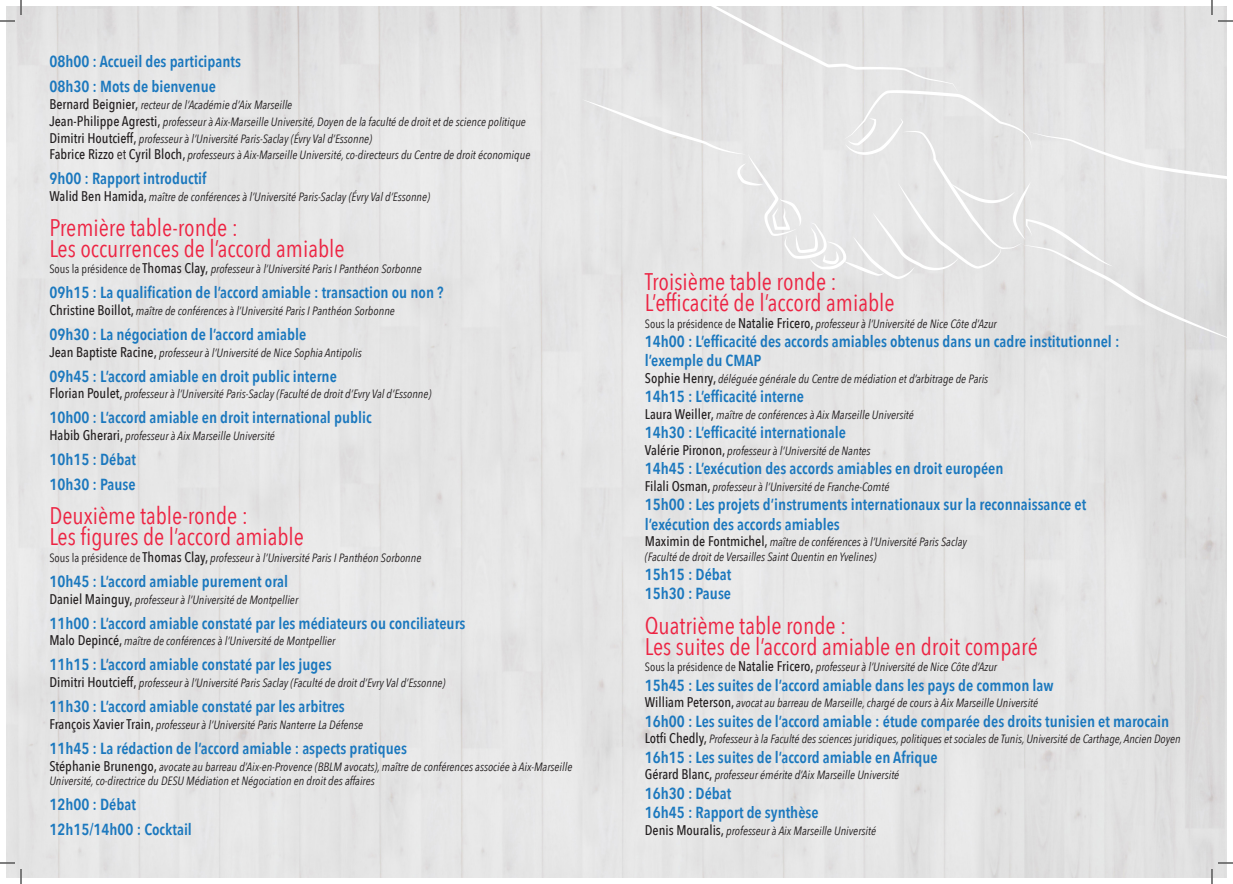
<style>
.page{position:relative;width:1233px;height:884px;background:#fff}
.page>*{position:absolute;margin:0;border:0;box-sizing:border-box;transform-origin:0 0}
.t1{font:24px/21px "Avenir Next Condensed";color:#ed2443}
.t2{font:600 16px/19.2px "Avenir Next Condensed";color:#1b78be}
.t3{font:italic 12px/14.4px "Avenir Next Condensed";color:#231f20}
.s1{font-weight:500;font-style:normal;font-size:14px}
.s2{font-style:normal;font-size:14px}
.s3{font-style:normal}
</style>
<div class="page">
<div style="left:7px;top:7px;width:1219px;height:870px;background:#e5e5e5"></div>
<svg style="left:1218px;top:862px;width:15px;height:2px"></svg>
<svg style="left:0;top:0;width:22px;height:22px"></svg>
<svg style="left:0;top:862px;width:22px;height:22px"></svg>
<svg style="left:581px;top:0;width:652px;height:342px;background:#e5e4e5"></svg>
<svg style="left:1211px;top:869px;width:1px;height:15px"></svg>
<p class="t2" style="left:49px;top:52px;width:193px">08h00 : Accueil des participants</p>
<p class="t2" style="left:49px;top:77px;width:168px">08h30 : Mots de bienvenue</p>
<p class="t3" style="left:49px;top:98px;width:244px"><span class="s1">Bernard Beignier,</span> recteur de l’Académie d’Aix Marseille</p>
<p class="t3" style="left:49px;top:114px;width:478px"><span class="s1">Jean-Philippe Agresti,</span> professeur à Aix-Marseille Université, Doyen de la faculté de droit et de science politique</p>
<p class="t3" style="left:49px;top:131px;width:324px"><span class="s1">Dimitri Houtcieff,</span> professeur à l’Université Paris-Saclay (Évry Val d’Essonne)</p>
<p class="t3" style="left:49px;top:148px;width:482px"><span class="s1">Fabrice Rizzo</span> <span class="s2">et</span> <span class="s1">Cyril Bloch,</span> professeurs à Aix-Marseille Université, co-directeurs du Centre de droit économique</p>
<p class="t2" style="left:49px;top:169px;width:159px">9h00 : Rapport introductif</p>
<p class="t3" style="left:49px;top:190px;width:382px"><span class="s1">Walid Ben Hamida,</span> maître de conférences à l’Université Paris-Saclay (Évry Val d’Essonne)</p>
<p class="t1" style="left:49px;top:216px;width:297px">Première table-ronde :<br>Les occurrences de l’accord amiable</p>
<p class="t3" style="left:49px;top:262px;width:374px"><span class="s3">Sous la présidence de</span> <span class="s1">Thomas Clay,</span> professeur à l’Université Paris I Panthéon Sorbonne</p>
<p class="t2" style="left:49px;top:283px;width:396px">09h15 : La qualification de l’accord amiable : transaction ou non ?</p>
<p class="t3" style="left:49px;top:304px;width:347px"><span class="s1">Christine Boillot,</span> maître de conférences à l’Université Paris I Panthéon Sorbonne</p>
<p class="t2" style="left:49px;top:324px;width:258px">09h30 : La négociation de l’accord amiable</p>
<p class="t3" style="left:49px;top:345px;width:314px"><span class="s1">Jean Baptiste Racine,</span> professeur à l’Université de Nice Sophia Antipolis</p>
<p class="t2" style="left:49px;top:366px;width:289px">09h45 : L’accord amiable en droit public interne</p>
<p class="t3" style="left:49px;top:387px;width:384px"><span class="s1">Florian Poulet,</span> professeur à l’Université Paris-Saclay (Faculté de droit d’Evry Val d’Essonne)</p>
<p class="t2" style="left:49px;top:408px;width:324px">10h00 : L’accord amiable en droit international public</p>
<p class="t3" style="left:49px;top:429px;width:227px"><span class="s1">Habib Gherari,</span> professeur à Aix Marseille Université</p>
<p class="t2" style="left:49px;top:449px;width:88px">10h15 : Débat</p>
<p class="t2" style="left:49px;top:474px;width:88px">10h30 : Pause</p>
<p class="t1" style="left:49px;top:504px;width:256px">Deuxième table-ronde :<br>Les figures de l’accord amiable</p>
<p class="t3" style="left:49px;top:551px;width:373px"><span class="s3">Sous la présidence de</span> <span class="s1">Thomas Clay,</span> professeur à l’Université Paris I Panthéon Sorbonne</p>
<p class="t2" style="left:49px;top:571px;width:240px">10h45 : L’accord amiable purement oral</p>
<p class="t3" style="left:49px;top:592px;width:250px"><span class="s1">Daniel Mainguy,</span> professeur à l’Université de Montpellier</p>
<p class="t2" style="left:49px;top:613px;width:418px">11h00 : L’accord amiable constaté par les médiateurs ou conciliateurs</p>
<p class="t3" style="left:49px;top:634px;width:287px"><span class="s1">Malo Depincé,</span> maître de conférences à l’Université de Montpellier</p>
<p class="t2" style="left:49px;top:655px;width:284px">11h15 : L’accord amiable constaté par les juges</p>
<p class="t3" style="left:49px;top:676px;width:398px"><span class="s1">Dimitri Houtcieff,</span> professeur à l’Université Paris Saclay (Faculté de droit d’Evry Val d’Essonne)</p>
<p class="t2" style="left:49px;top:696px;width:297px">11h30 : L’accord amiable constaté par les arbitres</p>
<p class="t3" style="left:49px;top:717px;width:315px"><span class="s1">François Xavier Train,</span> professeur à l’Université Paris Nanterre La Défense</p>
<p class="t2" style="left:49px;top:738px;width:359px">11h45 : La rédaction de l’accord amiable : aspects pratiques</p>
<p class="t3" style="left:49px;top:759px;width:524px"><span class="s1">Stéphanie Brunengo,</span> avocate au barreau d’Aix-en-Provence (BBLM avocats), maître de conférences associée à Aix-Marseille<br>Université, co-directrice du DESU Médiation et Négociation en droit des affaires</p>
<p class="t2" style="left:49px;top:794px;width:88px">12h00 : Débat</p>
<p class="t2" style="left:49px;top:819px;width:144px">12h15/14h00 : Cocktail</p>
<p class="t1" style="left:645px;top:270px;width:251px">Troisième table ronde :<br>L’efficacité de l’accord amiable</p>
<p class="t3" style="left:645px;top:316px;width:353px"><span class="s3">Sous la présidence de</span> <span class="s1">Natalie Fricero,</span> professeur à l’Université de Nice Côte d’Azur</p>
<p class="t2" style="left:645px;top:331px;width:476px">14h00 : L’efficacité des accords amiables obtenus dans un cadre institutionnel : l’exemple du CMAP</p>
<p class="t3" style="left:645px;top:372px;width:345px"><span class="s1">Sophie Henry,</span> déléguée générale du Centre de médiation et d’arbitrage de Paris</p>
<p class="t2" style="left:645px;top:387px;width:161px">14h15 : L’efficacité interne</p>
<p class="t3" style="left:645px;top:408px;width:270px"><span class="s1">Laura Weiller,</span> maître de conférences à Aix Marseille Université</p>
<p class="t2" style="left:645px;top:423px;width:203px">14h30 : L’efficacité internationale</p>
<p class="t3" style="left:645px;top:444px;width:227px"><span class="s1">Valérie Pironon,</span> professeur à l’Université de Nantes</p>
<p class="t2" style="left:645px;top:459px;width:360px">14h45 : L’exécution des accords amiables en droit européen</p>
<p class="t3" style="left:645px;top:480px;width:246px"><span class="s1">Filali Osman,</span> professeur à l’Université de Franche-Comté</p>
<p class="t2" style="left:645px;top:495px;width:443px">15h00 : Les projets d’instruments internationaux sur la reconnaissance et l’exécution des accords amiables</p>
<p class="t3" style="left:645px;top:535px;width:323px"><span class="s1">Maximin de Fontmichel,</span> maître de conférences à l’Université Paris Saclay (Faculté de droit de Versailles Saint Quentin en Yvelines)</p>
<p class="t2" style="left:645px;top:564px;width:88px">15h15 : Débat</p>
<p class="t2" style="left:645px;top:583px;width:88px">15h30 : Pause</p>
<p class="t1" style="left:645px;top:614px;width:394px">Quatrième table ronde :<br>Les suites de l’accord amiable en droit comparé</p>
<p class="t3" style="left:645px;top:660px;width:354px"><span class="s3">Sous la présidence de</span> <span class="s1">Natalie Fricero,</span> professeur à l’Université de Nice Côte d’Azur</p>
<p class="t2" style="left:645px;top:675px;width:410px">15h45 : Les suites de l’accord amiable dans les pays de common law</p>
<p class="t3" style="left:645px;top:696px;width:395px"><span class="s1">William Peterson,</span> avocat au barreau de Marseille, chargé de cours à Aix Marseille Université</p>
<p class="t2" style="left:645px;top:711px;width:526px">16h00 : Les suites de l’accord amiable : étude comparée des droits tunisien et marocain</p>
<p class="t3" style="left:645px;top:732px;width:537px"><span class="s1">Lotfi Chedly,</span> Professeur à la Faculté des sciences juridiques, politiques et sociales de Tunis, Université de Carthage, Ancien Doyen</p>
<p class="t2" style="left:645px;top:747px;width:294px">16h15 : Les suites de l’accord amiable en Afrique</p>
<p class="t3" style="left:645px;top:768px;width:256px"><span class="s1">Gérard Blanc,</span> professeur émérite d’Aix Marseille Université</p>
<p class="t2" style="left:645px;top:783px;width:88px">16h30 : Débat</p>
<p class="t2" style="left:645px;top:802px;width:175px">16h45 : Rapport de synthèse</p>
<p class="t3" style="left:645px;top:823px;width:233px"><span class="s1">Denis Mouralis,</span> professeur à Aix Marseille Université</p>
</div>
